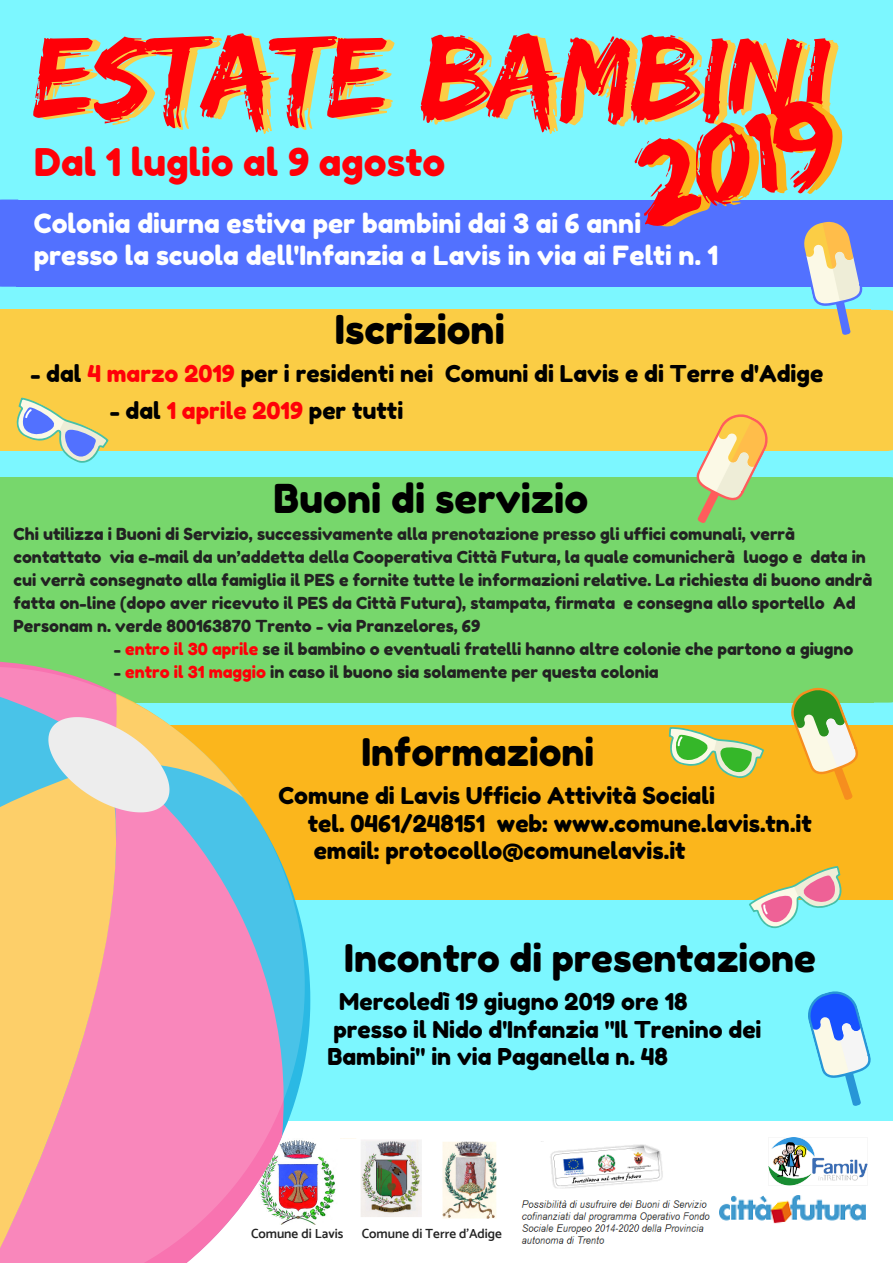
<style>
.page{position:relative;width:893px;height:1263px;background:#7cf7ff}
.page>*{position:absolute;margin:0;border:0;box-sizing:border-box;transform-origin:0 0}
.t1{font:119.18px "Edo";color:#ff0008}
.t2{font:39.75px "Fredoka One";color:#000}
.t3{font:38.1px "Fredoka One";color:#000}
.t4{font:38.1px "Fredoka One";color:#ff0008}
.t5{font:26.47px "Fredoka One";color:#fff}
.t6{font:23.17px/27.6px "Fredoka One";color:#000}
.t7{font:16.58px/23.1px "Fredoka One";color:#222}
.t8{font:600 13.27px "Catamaran";color:#222}
.s1{color:#ff0008}
</style>
<div class="page">
<div style="left:870px;top:356px;width:23px;height:54px;background:#fbcd45"></div>
<div style="left:0;top:356px;width:871px;height:54px;background:#fbcd45"></div>
<div style="left:0;top:310px;width:871px;height:48px;background:#fbcd45"></div>
<div style="left:0;top:409px;width:871px;height:42px;background:#fbcd45"></div>
<svg style="left:871px;top:410px;width:22px;height:41px"></svg>
<svg style="left:874px;top:477px;width:19px;height:47px"></svg>
<div style="left:872px;top:524px;width:21px;height:138px;background:#77d76c"></div>
<div style="left:0;top:524px;width:874px;height:138px;background:#77d76c"></div>
<div style="left:0;top:477px;width:874px;height:48px;background:#77d76c"></div>
<div style="left:0;top:660px;width:874px;height:43px;background:#77d76c"></div>
<svg style="left:874px;top:662px;width:19px;height:41px"></svg>
<div style="left:0;top:772px;width:893px;height:87px;background:#fbb61c"></div>
<div style="left:0;top:726px;width:893px;height:48px;background:#fbb61c"></div>
<div style="left:0;top:857px;width:893px;height:42px;background:#fbb61c"></div>
<div style="left:0;top:1168px;width:893px;height:95px;background:#fff"></div>
<div style="left:0;top:1121px;width:893px;height:48px;background:#fff"></div>
<div style="left:17px;top:200px;width:876px;height:47px;background:#5271ff"></div>
<div style="left:17px;top:245px;width:876px;height:42px;background:#5271ff"></div>
<svg style="left:0;top:200px;width:17px;height:87px"></svg>
<img style="left:310px;top:1142px;width:26px;height:83px">
<svg style="left:0;top:667px;width:305px;height:596px;background:#dbaba6"></svg>
<img style="left:769px;top:1137px;width:98px;height:49px">
<svg style="left:696px;top:414px;width:72px;height:109px"></svg>
<svg style="left:784px;top:687px;width:78px;height:113px"></svg>
<svg style="left:662px;top:725px;width:103px;height:53px"></svg>
<svg style="left:797px;top:221px;width:96px;height:135px"></svg>
<svg style="left:748px;top:866px;width:103px;height:63px"></svg>
<svg style="left:16px;top:397px;width:93px;height:66px"></svg>
<svg style="left:808px;top:991px;width:63px;height:115px"></svg>
<img style="left:340px;top:1138px;width:157px;height:81px">
<img style="left:521px;top:1141px;width:199px;height:103px">
<img style="left:720px;top:1195px;width:146px;height:29px">
<div style="left:236px;top:1225px;width:271px;height:38px;background:#fff"></div>
<h1 class="t1" style="left:33px;top:8px;width:799px">ESTATE BAMBINI</h1>
<h1 class="t1" style="left:619px;top:118px;width:205px;rotate:-15deg">2019</h1>
<h3 class="t4" style="left:34px;top:138px;width:413px">Dal 1 luglio al 9 agosto</h3>
<h3 class="t5" style="left:34px;top:207px;width:609px">Colonia diurna estiva per bambini dai 3 ai 6 anni</h3>
<h3 class="t5" style="left:34px;top:239px;width:686px">presso la scuola dell'Infanzia a Lavis in via ai Felti n. 1</h3>
<h2 class="t2" style="left:335px;top:305px;width:171px">Iscrizioni</h2>
<h3 class="t6" style="left:30px;top:360px;width:794px">- dal <span class="s1">4 marzo 2019</span> per i residenti nei Comuni di Lavis e di Terre d'Adige</h3>
<h3 class="t6" style="left:110px;top:397px;width:295px">- dal <span class="s1">1 aprile 2019</span> per tutti</h3>
<h2 class="t2" style="left:273px;top:474px;width:316px">Buoni di servizio</h2>
<p class="t7" style="left:14px;top:522px;width:860px">Chi utilizza i Buoni di Servizio, successivamente alla prenotazione presso gli uffici comunali, verrà contattato via e-mail da un’addetta della Cooperativa Città Futura, la quale comunicherà luogo e data in cui verrà consegnato alla famiglia il PES e fornite tutte le informazioni relative. La richiesta di buono andrà fatta on-line (dopo aver ricevuto il PES da Città Futura), stampata, firmata e consegna allo sportello Ad Personam n. verde 800163870 Trento - via Pranzelores, 69</p>
<p class="t7" style="left:114px;top:637px;width:741px">- <span class="s1">entro il 30 aprile</span> se il bambino o eventuali fratelli hanno altre colonie che partono a giugno</p>
<p class="t7" style="left:114px;top:660px;width:546px">- <span class="s1">entro il 31 maggio</span> in caso il buono sia solamente per questa colonia</p>
<h3 class="t3" style="left:361px;top:729px;width:234px">Informazioni</h3>
<h3 class="t6" style="left:308px;top:782px;width:505px;text-indent:-29px">Comune di Lavis Ufficio Attività Sociali<br>tel. 0461/248151 web: www.comune.lavis.tn.it email: protocollo@comunelavis.it</h3>
<h3 class="t3" style="left:344px;top:934px;width:473px">Incontro di presentazione</h3>
<h3 class="t6" style="left:328px;top:988px;width:435px;text-indent:12px">Mercoledì 19 giugno 2019 ore 18 presso il Nido d'Infanzia "Il Trenino dei<br>Bambini" in via Paganella n. 48</h3>
<p class="t8" style="left:251px;top:1225px;width:94px">Comune di Lavis</p>
<p class="t8" style="left:362px;top:1225px;width:142px">Comune di Terre d'Adige</p>
</div>
